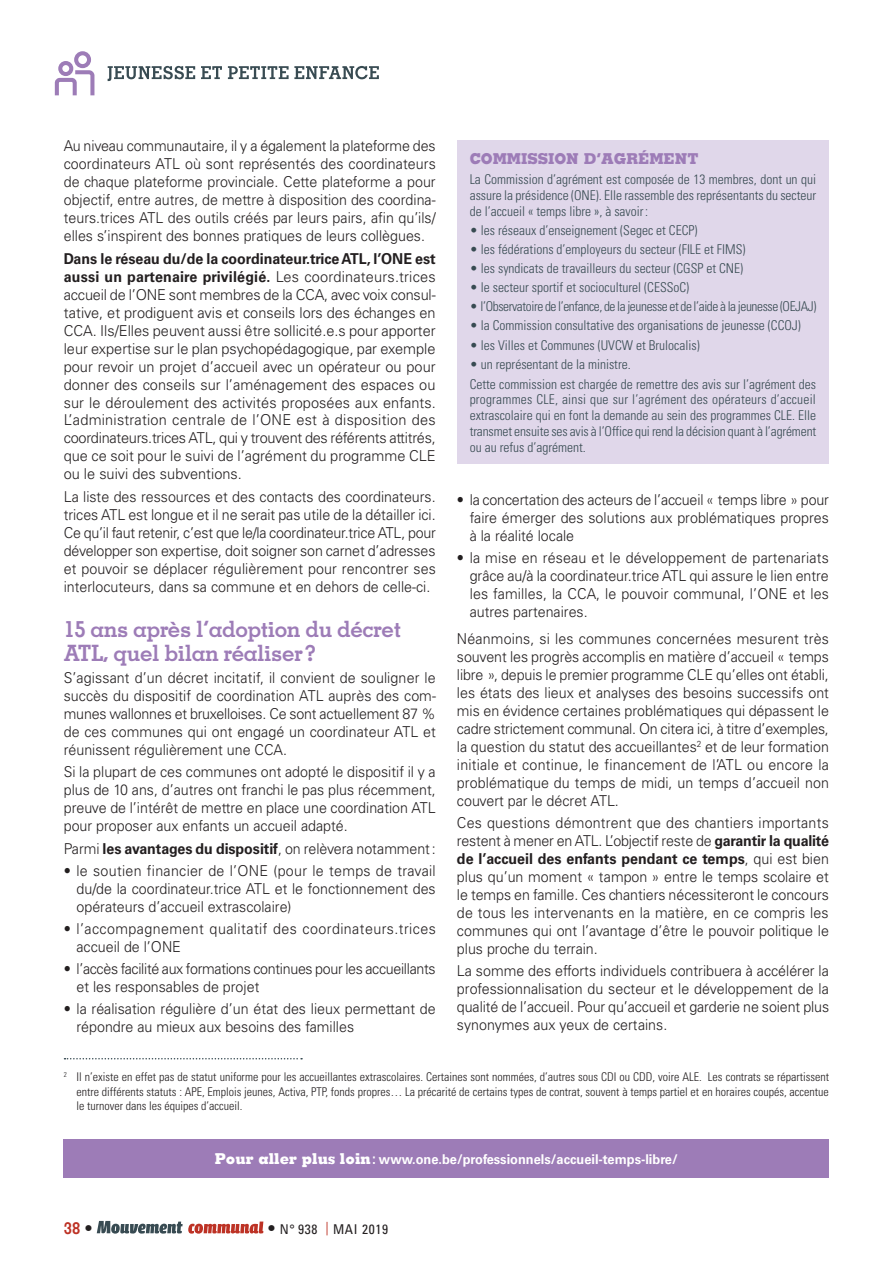
<style>
.page{position:relative;width:893px;height:1263px;background:#fff}
.page>*{position:absolute;margin:0;border:0;box-sizing:border-box;transform-origin:0 0}
.t1{font:700 22.5px/24px "Memphis LT Std";letter-spacing:-.02em;color:#9d7cb7}
.t2{font:700 16.5px "Memphis LT Std";color:#bd3225}
.t3{font:300 15px/18px "Univers LT Std";color:#231f20;text-align:justify;scale:.95 1}
.t4{font:300 15px/18px "Univers LT Std";color:#231f20;text-align:justify}
.t5{font:300 15px/18px "Univers LT Std";letter-spacing:-.02em;color:#231f20;scale:.95 1}
.t6{font:300 15px/18px "Univers LT Std";letter-spacing:.03em;color:#231f20;scale:.95 1}
.t7{font:800 15px "Memphis LT Std";color:#9d7cb7;scale:.95 1}
.t8{font:300 condensed 13.5px/15.8px "Univers LT Std";color:#384b52;text-align:justify}
.t9{font:300 condensed 13.5px "Univers LT Std";letter-spacing:-.025em;color:#384b52}
.t10{font:700 13.5px "Univers LT Std";color:#fff;scale:.95 1}
.t11{font:condensed 13.5px "Univers LT Std";letter-spacing:.05em;color:#231f20}
.t12{font:300 condensed 12px/14.2px "Univers LT Std";color:#231f20;text-align:justify}
.s1{font-weight:700}
.s2{font-family:"Memphis LT Std";font-weight:800;font-size:15px}
.s3{font-stretch:condensed;font-size:15px}
.s4{color:#231f20}
.s5{font-family:"Memphis LT Std";font-weight:700;font-stretch:normal;font-size:16.5px}
.s6{color:#bd3225}
</style>
<div class="page">
<div style="left:58px;top:61px;width:15px;height:15px;border:4px solid #9d7cb7;border-radius:50%"></div>
<div style="left:74px;top:51px;width:17px;height:17px;border:4px solid #9d7cb7;border-radius:50%"></div>
<svg style="left:54px;top:68px;width:41px;height:28px"></svg>
<svg style="left:108px;top:66px;width:271px;height:15px"></svg>
<svg style="left:65px;top:1058px;width:237px;height:1px"></svg>
<div style="left:64px;top:1139px;width:765px;height:39px;background:#9d7cb7"></div>
<div style="left:457px;top:141px;width:372px;height:323px;background:#e0d7ea"></div>
<svg style="left:97px;top:1221px;width:166px;height:13px"></svg>
<p class="t3" style="left:64px;top:138px;width:393px">Au niveau communautaire, il y a également la plateforme des coordinateurs ATL où sont représentés des coordinateurs de chaque plateforme provinciale. Cette plateforme a pour objectif, entre autres, de mettre à disposition des coordina&shy;teurs.trices ATL des outils créés par leurs pairs, afin qu’ils/ elles s’inspirent des bonnes pratiques de leurs collègues.</p>
<p class="t4" style="left:64px;top:250px;width:374px"><span class="s1">Dans le réseau du/de la coordinateur.trice ATL, l’ONE est aussi un partenaire privilégié.</span> Les coordinateurs.trices accueil de l’ONE sont membres de la CCA, avec voix consul&shy;tative, et prodiguent avis et conseils lors des échanges en CCA. Ils/Elles peuvent aussi être sollicité.e.s pour apporter leur expertise sur le plan psychopédagogique, par exemple pour revoir un projet d’accueil avec un opérateur ou pour donner des conseils sur l’aménagement des espaces ou sur le déroulement des activités proposées aux enfants.<br>L’administration centrale de l’ONE est à disposition des coordinateurs.trices ATL, qui y trouvent des référents attitrés, que ce soit pour le suivi de l’agrément du programme CLE ou le suivi des subventions.</p>
<p class="t3" style="left:64px;top:488px;width:393px">La liste des ressources et des contacts des coordinateurs. trices ATL est longue et il ne serait pas utile de la détailler ici.<br>Ce qu’il faut retenir, c’est que le/la coordinateur.trice ATL, pour développer son expertise, doit soigner son carnet d’adresses et pouvoir se déplacer régulièrement pour rencontrer ses interlocuteurs, dans sa commune et en dehors de celle-ci.</p>
<h1 class="t1" style="left:64px;top:618px;width:339px">15 ans après l’adoption du décret<br>ATL, quel bilan réaliser ?</h1>
<p class="t3" style="left:64px;top:670px;width:393px">S’agissant d’un décret incitatif, il convient de souligner le succès du dispositif de coordination ATL auprès des com&shy;munes wallonnes et bruxelloises. Ce sont actuellement 87 % de ces communes qui ont engagé un coordinateur ATL et réunissent régulièrement une CCA.</p>
<p class="t3" style="left:64px;top:764px;width:393px">Si la plupart de ces communes ont adopté le dispositif il y a plus de 10 ans, d’autres ont franchi le pas plus récemment, preuve de l’intérêt de mettre en place une coordination ATL pour proposer aux enfants un accueil adapté.</p>
<p class="t3" style="left:64px;top:840px;width:393px">Parmi <span class="s1">les avantages du dispositif</span>, on relèvera notamment :</p>
<p class="t3" style="left:77px;top:862px;width:380px;text-indent:-13px">• le soutien financier de l’ONE (pour le temps de travail du/de la coordinateur.trice ATL et le fonctionnement des opérateurs d’accueil extrascolaire)</p>
<p class="t6" style="left:77px;top:921px;width:380px;text-indent:-13px">• l’accompagnement qualitatif des coordinateurs.trices accueil de l’ONE</p>
<p class="t5" style="left:77px;top:961px;width:379px;text-indent:-13px">• l’accès facilité aux formations continues pour les accueillants et les responsables de projet</p>
<p class="t3" style="left:77px;top:1001px;width:380px;text-indent:-13px">• la réalisation régulière d’un état des lieux permettant de répondre au mieux aux besoins des familles</p>
<p class="t12" style="left:77px;top:1071px;width:754px;text-indent:-13px"><sup>2</sup> Il n’existe en effet pas de statut uniforme pour les accueillantes extrascolaires. Certaines sont nommées, d’autres sous CDI ou CDD, voire ALE. Les contrats se répartissent entre différents statuts : APE, Emplois jeunes, Activa, PTP, fonds propres… La précarité de certains types de contrat, souvent à temps partiel et en horaires coupés, accentue le turnover dans les équipes d’accueil.</p>
<p class="t7" style="left:470px;top:150px;width:242px">COMMISSION D’AGRÉMENT</p>
<p class="t8" style="left:470px;top:172px;width:348px">La Commission d’agrément est composée de 13 membres, dont un qui assure la présidence (ONE). Elle rassemble des représentants du secteur de l’accueil « temps libre », à savoir :</p>
<p class="t8" style="left:470px;top:223px;width:229px">• les réseaux d’enseignement (Segec et CECP)</p>
<p class="t8" style="left:470px;top:242px;width:277px">• les fédérations d’employeurs du secteur (FILE et FIMS)</p>
<p class="t8" style="left:470px;top:261px;width:275px">• les syndicats de travailleurs du secteur (CGSP et CNE)</p>
<p class="t8" style="left:470px;top:280px;width:221px">• le secteur sportif et socioculturel (CESSoC)</p>
<p class="t9" style="left:470px;top:301px;width:348px">• l’Observatoire de l’enfance, de la jeunesse et de l’aide à la jeunesse (OEJAJ)</p>
<p class="t8" style="left:470px;top:319px;width:333px">• la Commission consultative des organisations de jeunesse (CCOJ)</p>
<p class="t8" style="left:470px;top:338px;width:231px">• les Villes et Communes (UVCW et Brulocalis)</p>
<p class="t8" style="left:470px;top:355px;width:348px;line-height:20px">• un représentant de la ministre.<br>Cette commission est chargée de remettre des avis sur l’agrément des</p>
<p class="t8" style="left:470px;top:393px;width:348px">programmes CLE, ainsi que sur l’agrément des opérateurs d’accueil extrascolaire qui en font la demande au sein des programmes CLE. Elle transmet ensuite ses avis à l’Office qui rend la décision quant à l’agrément ou au refus d’agrément.</p>
<p class="t3" style="left:470px;top:492px;width:380px;text-indent:-13px">• la concertation des acteurs de l’accueil « temps libre » pour faire émerger des solutions aux problématiques propres à la réalité locale</p>
<p class="t3" style="left:470px;top:550px;width:380px;text-indent:-13px">• la mise en réseau et le développement de partenariats grâce au/à la coordinateur.trice ATL qui assure le lien entre les familles, la CCA, le pouvoir communal, l’ONE et les autres partenaires.</p>
<p class="t3" style="left:457px;top:630px;width:393px">Néanmoins, si les communes concernées mesurent très souvent les progrès accomplis en matière d’accueil « temps libre », depuis le premier programme CLE qu’elles ont établi, les états des lieux et analyses des besoins successifs ont mis en évidence certaines problématiques qui dépassent le cadre strictement communal. On citera ici, à titre d’exemples, la question du statut des accueillantes<sup>2</sup> et de leur formation initiale et continue, le financement de l’ATL ou encore la problématique du temps de midi, un temps d’accueil non couvert par le décret ATL.</p>
<p class="t3" style="left:457px;top:814px;width:393px">Ces questions démontrent que des chantiers importants restent à mener en ATL. L’objectif reste de <span class="s1">garantir la qualité de l’accueil des enfants pendant ce temps</span>, qui est bien plus qu’un moment « tampon » entre le temps scolaire et le temps en famille. Ces chantiers nécessiteront le concours de tous les intervenants en la matière, en ce compris les communes qui ont l’avantage d’être le pouvoir politique le plus proche du terrain.</p>
<p class="t3" style="left:457px;top:963px;width:393px">La somme des efforts individuels contribuera à accélérer la professionnalisation du secteur et le développement de la qualité de l’accueil. Pour qu’accueil et garderie ne soient plus synonymes aux yeux de certains.</p>
<p class="t10" style="left:215px;top:1153px;width:489px"><span class="s2">Pour aller plus loin</span> <span class="s3">:</span> www.one.be/professionnels/accueil-temps-libre/</p>
<p class="t2" style="left:64px;top:1221px;width:30px">38 <span class="s4">•</span></p>
<p class="t11" style="left:267px;top:1221px;width:122px"><span class="s5">•</span> N° 938 <span class="s6">|</span> MAI 2019</p>
</div>
